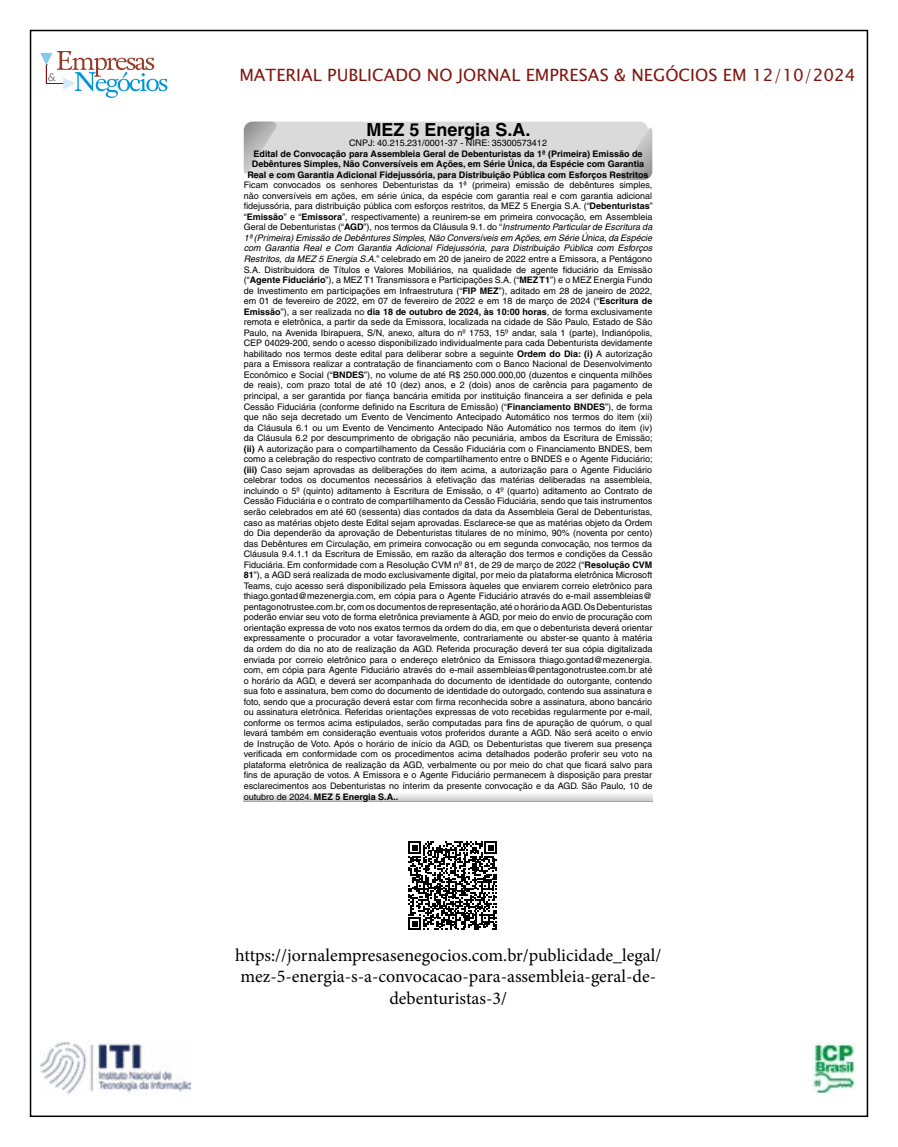
<style>
.page{position:relative;width:898px;height:1147px;background:#fff}
.page>*{position:absolute;margin:0;border:0;box-sizing:border-box;transform-origin:0 0}
.t1{font:18px/21.6px "Minion Pro";color:#000;text-align:center}
.t2{font:700 18px "Helvetica";color:#000}
.t3{font:16.95px "Lucida Sans Unicode";color:#7f160e}
.t4{font:9px/10.5px "Helvetica";color:#000;text-align:justify}
.t5{font:700 9px/10.5px "Helvetica";color:#000;text-align:center}
.s1{font-weight:700}
.s2{font-style:italic}
</style>
<div class="page">
<svg style="left:408px;top:841px;width:89px;height:89px"></svg>
<svg style="left:40px;top:51px;width:127px;height:47px"></svg>
<img style="left:40px;top:1041px;width:150px;height:55px">
<img style="left:812px;top:1043px;width:43px;height:50px">
<div style="left:248px;top:122px;width:399px;height:58px;background:#dadada;border-radius:9px"></div>
<svg style="left:620px;top:127px;width:32px;height:53px"></svg>
<svg style="left:244px;top:122px;width:33px;height:52px"></svg>
<svg style="left:244px;top:794px;width:408px;height:8px;background:#d7d7d7"></svg>
<h2 class="t3" style="left:239px;top:62px;width:617px">MATERIAL PUBLICADO NO JORNAL EMPRESAS &amp; NEGÓCIOS EM 12/10/2024</h2>
<h1 class="t2" style="left:366px;top:118px;width:165px">MEZ 5 Energia S.A.</h1>
<p class="t4" style="left:349px;top:138px;width:199px">CNPJ: 40.215.231/0001-37 - NIRE: 35300573412</p>
<p class="t5" style="left:247px;top:148px;width:402px">Edital de Convocação para Assembleia Geral de Debenturistas da 1ª (Primeira) Emissão de<br>Debêntures Simples, Não Conversíveis em Ações, em Série Única, da Espécie com Garantia<br>Real e com Garantia Adicional Fidejussória, para Distribuição Pública com Esforços Restritos</p>
<p class="t4" style="left:244px;top:180px;width:410px">Ficam convocados os senhores Debenturistas da 1ª (primeira) emissão de debêntures simples, não conversíveis em ações, em série única, da espécie com garantia real e com garantia adicional fidejussória, para distribuição pública com esforços restritos, da MEZ 5 Energia S.A. (“<span class="s1">Debenturistas</span>” “<span class="s1">Emissão</span>” e “<span class="s1">Emissora</span>”, respectivamente) a reunirem-se em primeira convocação, em Assembleia Geral de Debenturistas (“<span class="s1">AGD</span>”), nos termos da Cláusula 9.1. do “<span class="s2">Instrumento Particular de Escritura da 1ª (Primeira) Emissão de Debêntures Simples, Não Conversíveis em Ações, em Série Única, da Espécie com Garantia Real e Com Garantia Adicional Fidejussória, para Distribuição Pública com Esforços Restritos, da MEZ 5 Energia S.A.</span>” celebrado em 20 de janeiro de 2022 entre a Emissora, a Pentágono S.A. Distribuidora de Títulos e Valores Mobiliários, na qualidade de agente fiduciário da Emissão (“<span class="s1">Agente Fiduciário</span>”), a MEZ T1 Transmissora e Participações S.A. (“<span class="s1">MEZ T1</span>”) e o MEZ Energia Fundo de Investimento em participações em Infraestrutura (“<span class="s1">FIP MEZ</span>”), aditado em 28 de janeiro de 2022, em 01 de fevereiro de 2022, em 07 de fevereiro de 2022 e em 18 de março de 2024 (“<span class="s1">Escritura de Emissão</span>”), a ser realizada no <span class="s1">dia 18 de outubro de 2024, às 10:00 horas</span>, de forma exclusivamente remota e eletrônica, a partir da sede da Emissora, localizada na cidade de São Paulo, Estado de São Paulo, na Avenida Ibirapuera, S/N, anexo, altura do nº 1753, 15º andar, sala 1 (parte), Indianópolis, CEP 04029-200, sendo o acesso disponibilizado individualmente para cada Debenturista devidamente habilitado nos termos deste edital para deliberar sobre a seguinte <span class="s1">Ordem do Dia: (i)</span> A autorização para a Emissora realizar a contratação de financiamento com o Banco Nacional de Desenvolvimento Econômico e Social (“<span class="s1">BNDES</span>”), no volume de até R$ 250.000.000,00 (duzentos e cinquenta milhões de reais), com prazo total de até 10 (dez) anos, e 2 (dois) anos de carência para pagamento de principal, a ser garantida por fiança bancária emitida por instituição financeira a ser definida e pela Cessão Fiduciária (conforme definido na Escritura de Emissão) (“<span class="s1">Financiamento BNDES</span>”), de forma que não seja decretado um Evento de Vencimento Antecipado Automático nos termos do item (xii) da Cláusula 6.1 ou um Evento de Vencimento Antecipado Não Automático nos termos do item (iv) da Cláusula 6.2 por descumprimento de obrigação não pecuniária, ambos da Escritura de Emissão; <span class="s1">(ii)</span> A autorização para o compartilhamento da Cessão Fiduciária com o Financiamento BNDES, bem como a celebração do respectivo contrato de compartilhamento entre o BNDES e o Agente Fiduciário; <span class="s1">(iii)</span> Caso sejam aprovadas as deliberações do item acima, a autorização para o Agente Fiduciário celebrar todos os documentos necessários à efetivação das matérias deliberadas na assembleia, incluindo o 5º (quinto) aditamento à Escritura de Emissão, o 4º (quarto) aditamento ao Contrato de Cessão Fiduciária e o contrato de compartilhamento da Cessão Fiduciária, sendo que tais instrumentos serão celebrados em até 60 (sessenta) dias contados da data da Assembleia Geral de Debenturistas, caso as matérias objeto deste Edital sejam aprovadas. Esclarece-se que as matérias objeto da Ordem do Dia dependerão da aprovação de Debenturistas titulares de no mínimo, 90% (noventa por cento) das Debêntures em Circulação, em primeira convocação ou em segunda convocação, nos termos da Cláusula 9.4.1.1 da Escritura de Emissão, em razão da alteração dos termos e condições da Cessão Fiduciária. Em conformidade com a Resolução CVM nº 81, de 29 de março de 2022 (“<span class="s1">Resolução CVM 81</span>”), a AGD será realizada de modo exclusivamente digital, por meio da plataforma eletrônica Microsoft Teams, cujo acesso será disponibilizado pela Emissora àqueles que enviarem correio eletrônico para thiago.gontad@mezenergia.com, em cópia para o Agente Fiduciário através do e-mail assembleias@ pentagonotrustee.com.br, com os documentos de representação, até o horário da AGD. Os Debenturistas poderão enviar seu voto de forma eletrônica previamente à AGD, por meio do envio de procuração com orientação expressa de voto nos exatos termos da ordem do dia, em que o debenturista deverá orientar expressamente o procurador a votar favoravelmente, contrariamente ou abster-se quanto à matéria da ordem do dia no ato de realização da AGD. Referida procuração deverá ter sua cópia digitalizada enviada por correio eletrônico para o endereço eletrônico da Emissora thiago.gontad@mezenergia. com, em cópia para Agente Fiduciário através do e-mail assembleias@pentagonotrustee.com.br até o horário da AGD, e deverá ser acompanhada do documento de identidade do outorgante, contendo sua foto e assinatura, bem como do documento de identidade do outorgado, contendo sua assinatura e foto, sendo que a procuração deverá estar com firma reconhecida sobre a assinatura, abono bancário ou assinatura eletrônica. Referidas orientações expressas de voto recebidas regularmente por e-mail, conforme os termos acima estipulados, serão computadas para fins de apuração de quórum, o qual levará também em consideração eventuais votos proferidos durante a AGD. Não será aceito o envio de Instrução de Voto. Após o horário de início da AGD, os Debenturistas que tiverem sua presença verificada em conformidade com os procedimentos acima detalhados poderão proferir seu voto na plataforma eletrônica de realização da AGD, verbalmente ou por meio do chat que ficará salvo para fins de apuração de votos. A Emissora e o Agente Fiduciário permanecem à disposição para prestar esclarecimentos aos Debenturistas no ínterim da presente convocação e da AGD. São Paulo, 10 de outubro de 2024. <span class="s1">MEZ 5 Energia S.A..</span></p>
<h1 class="t1" style="left:235px;top:944px;width:427px">https://jornalempresasenegocios.com.br/publicidade_legal/ mez-5-energia-s-a-convocacao-para-assembleia-geral-de&shy;debenturistas-3/</h1>
</div>
